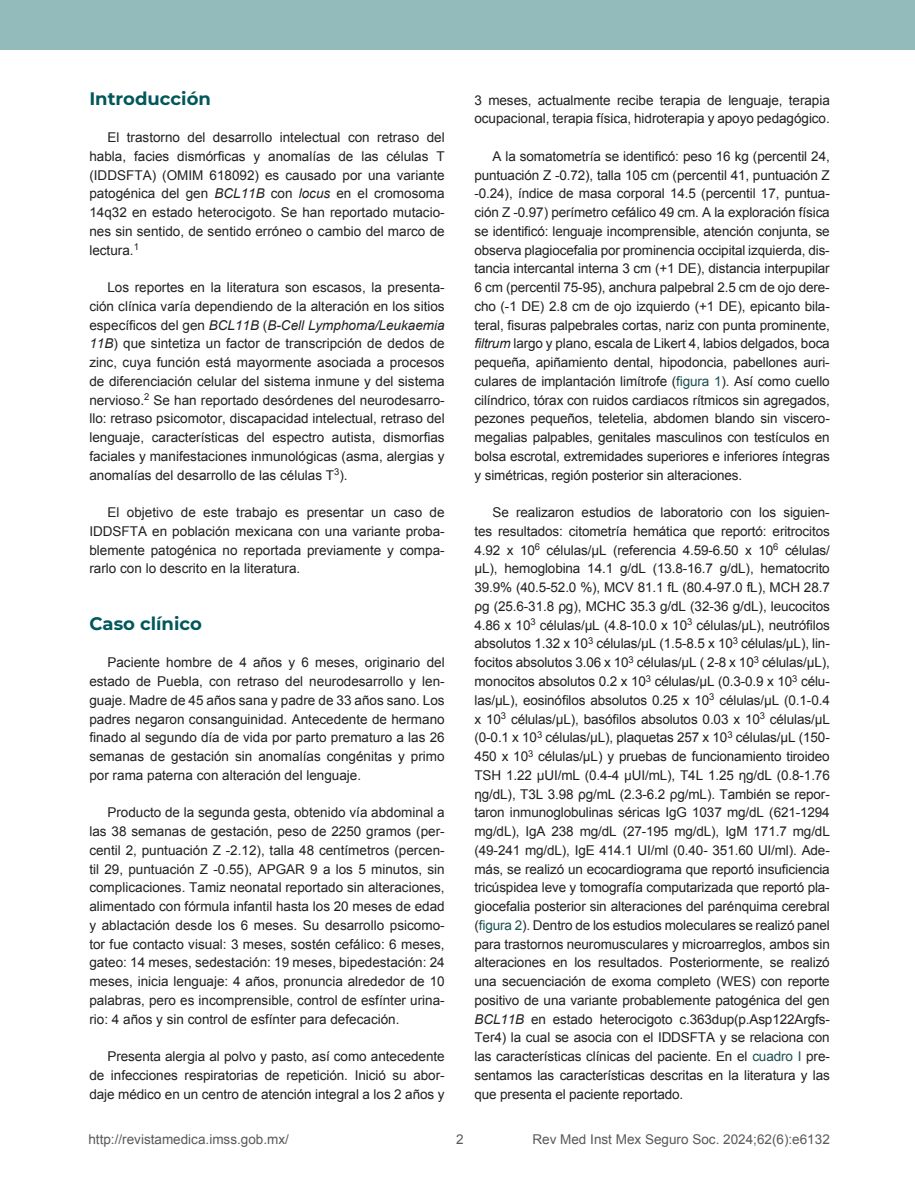
<style>
.page{position:relative;width:915px;height:1191px;background:#fff}
.page>*{position:absolute;margin:0;border:0;box-sizing:border-box;transform-origin:0 0}
.t1{font:700 18px "Montserrat";color:#01585b}
.t2{font:13.5px/18.8px "Arial";letter-spacing:-.005em;color:#231f20;text-align:justify}
.t3{font:13.5px "Arial";color:#58595b}
.s1{font-style:italic}
.s2{color:#1c4f4f}
</style>
<div class="page">
<div style="left:0;top:0;width:914px;height:50px;background:#93bbbb"></div>
<h1 class="t1" style="left:89px;top:85px;width:123px">Introducción</h1>
<p class="t2" style="left:89px;top:128px;width:357px;text-indent:18px">El trastorno del desarrollo intelectual con retraso del habla, facies dismórficas y anomalías de las células T (IDDSFTA) (OMIM 618092) es causado por una variante patogénica del gen <span class="s1">BCL11B</span> con <span class="s1">locus</span> en el cromosoma 14q32 en estado heterocigoto. Se han reportado mutacio&shy;nes sin sentido, de sentido erróneo o cambio del marco de lectura.<sup>1</sup></p>
<p class="t2" style="left:89px;top:278px;width:357px;text-indent:18px">Los reportes en la literatura son escasos, la presenta&shy;ción clínica varía dependiendo de la alteración en los sitios específicos del gen <span class="s1">BCL11B</span> (<span class="s1">B-Cell Lymphoma/Leukaemia 11B</span>) que sintetiza un factor de transcripción de dedos de zinc, cuya función está mayormente asociada a procesos de diferenciación celular del sistema inmune y del sistema nervioso.<sup>2</sup> Se han reportado desórdenes del neurodesarro&shy;llo: retraso psicomotor, discapacidad intelectual, retraso del lenguaje, características del espectro autista, dismorfias faciales y manifestaciones inmunológicas (asma, alergias y anomalías del desarrollo de las células T<sup>3</sup>).</p>
<p class="t2" style="left:89px;top:503px;width:357px;text-indent:18px">El objetivo de este trabajo es presentar un caso de IDDSFTA en población mexicana con una variante proba&shy;blemente patogénica no reportada previamente y compa&shy;rarlo con lo descrito en la literatura.</p>
<h1 class="t1" style="left:89px;top:610px;width:114px">Caso clínico</h1>
<p class="t2" style="left:89px;top:653px;width:357px;text-indent:18px">Paciente hombre de 4 años y 6 meses, originario del estado de Puebla, con retraso del neurodesarrollo y len&shy;guaje. Madre de 45 años sana y padre de 33 años sano. Los padres negaron consanguinidad. Antecedente de hermano finado al segundo día de vida por parto prematuro a las 26 semanas de gestación sin anomalías congénitas y primo por rama paterna con alteración del lenguaje.</p>
<p class="t2" style="left:89px;top:803px;width:357px;text-indent:18px">Producto de la segunda gesta, obtenido vía abdominal a las 38 semanas de gestación, peso de 2250 gramos (per&shy;centil 2, puntuación Z -2.12), talla 48 centímetros (percen&shy;til 29, puntuación Z -0.55), APGAR 9 a los 5 minutos, sin complicaciones. Tamiz neonatal reportado sin alteraciones, alimentado con fórmula infantil hasta los 20 meses de edad y ablactación desde los 6 meses. Su desarrollo psicomo&shy;tor fue contacto visual: 3 meses, sostén cefálico: 6 meses, gateo: 14 meses, sedestación: 19 meses, bipedestación: 24 meses, inicia lenguaje: 4 años, pronuncia alrededor de 10 palabras, pero es incomprensible, control de esfínter urina&shy;rio: 4 años y sin control de esfínter para defecación.</p>
<p class="t2" style="left:89px;top:1047px;width:356px;text-indent:18px">Presenta alergia al polvo y pasto, así como antecedente de infecciones respiratorias de repetición. Inició su abor&shy;daje médico en un centro de atención integral a los 2 años y</p>
<p class="t2" style="left:474px;top:91px;width:357px">3 meses, actualmente recibe terapia de lenguaje, terapia ocupacional, terapia física, hidroterapia y apoyo pedagógico.</p>
<p class="t2" style="left:474px;top:147px;width:356px;text-indent:18px">A la somatometría se identificó: peso 16 kg (percentil 24, puntuación Z -0.72), talla 105 cm (percentil 41, puntuación Z -0.24), índice de masa corporal 14.5 (percentil 17, puntua&shy;ción Z -0.97) perímetro cefálico 49 cm. A la exploración física se identificó: lenguaje incomprensible, atención conjunta, se observa plagiocefalia por prominencia occipital izquierda, dis&shy;tancia intercantal interna 3 cm (+1 DE), distancia interpupilar 6 cm (percentil 75-95), anchura palpebral 2.5 cm de ojo dere&shy;cho (-1 DE) 2.8 cm de ojo izquierdo (+1 DE), epicanto bila&shy;teral, fisuras palpebrales cortas, nariz con punta prominente, <span class="s1">filtrum</span> largo y plano, escala de Likert 4, labios delgados, boca pequeña, apiñamiento dental, hipodoncia, pabellones auri&shy;culares de implantación limítrofe (<span class="s2">figura 1</span>). Así como cuello cilíndrico, tórax con ruidos cardiacos rítmicos sin agregados, pezones pequeños, teletelia, abdomen blando sin viscero&shy;megalias palpables, genitales masculinos con testículos en bolsa escrotal, extremidades superiores e inferiores íntegras y simétricas, región posterior sin alteraciones.</p>
<p class="t2" style="left:474px;top:503px;width:357px;text-indent:18px">Se realizaron estudios de laboratorio con los siguien&shy;tes resultados: citometría hemática que reportó: eritrocitos 4.92 x 10<sup>6</sup> células/µL (referencia 4.59-6.50 x 10<sup>6</sup> células/ µL), hemoglobina 14.1 g/dL (13.8-16.7 g/dL), hematocrito 39.9% (40.5-52.0 %), MCV 81.1 fL (80.4-97.0 fL), MCH 28.7 ρg (25.6-31.8 ρg), MCHC 35.3 g/dL (32-36 g/dL), leucocitos 4.86 x 10<sup>3</sup> células/µL (4.8-10.0 x 10<sup>3</sup> células/µL), neutrófilos absolutos 1.32 x 10<sup>3</sup> células/µL (1.5-8.5 x 10<sup>3</sup> células/µL), lin&shy;focitos absolutos 3.06 x 10<sup>3</sup> células/µL ( 2-8 x 10<sup>3</sup> células/µL), monocitos absolutos 0.2 x 10<sup>3</sup> células/µL (0.3-0.9 x 10<sup>3</sup> célu&shy;las/µL), eosinófilos absolutos 0.25 x 10<sup>3</sup> células/µL (0.1-0.4 x 10<sup>3</sup> células/µL), basófilos absolutos 0.03 x 10<sup>3</sup> células/µL (0-0.1 x 10<sup>3</sup> células/µL), plaquetas 257 x 10<sup>3</sup> células/µL (150- 450 x 10<sup>3</sup> células/µL) y pruebas de funcionamiento tiroideo TSH 1.22 µUI/mL (0.4-4 µUI/mL), T4L 1.25 ηg/dL (0.8-1.76 ηg/dL), T3L 3.98 ρg/mL (2.3-6.2 ρg/mL). También se repor&shy;taron inmunoglobulinas séricas IgG 1037 mg/dL (621-1294 mg/dL), IgA 238 mg/dL (27-195 mg/dL), IgM 171.7 mg/dL (49-241 mg/dL), IgE 414.1 UI/ml (0.40- 351.60 UI/ml). Ade&shy;más, se realizó un ecocardiograma que reportó insuficiencia tricúspidea leve y tomografía computarizada que reportó pla&shy;giocefalia posterior sin alteraciones del parénquima cerebral (<span class="s2">figura 2</span>). Dentro de los estudios moleculares se realizó panel para trastornos neuromusculares y microarreglos, ambos sin alteraciones en los resultados. Posteriormente, se realizó una secuenciación de exoma completo (WES) con reporte positivo de una variante probablemente patogénica del gen <span class="s1">BCL11B</span> en estado heterocigoto c.363dup(p.Asp122Argfs-Ter4) la cual se asocia con el IDDSFTA y se relaciona con las características clínicas del paciente. En el <span class="s2">cuadro I</span> pre&shy;sentamos las características descritas en la literatura y las que presenta el paciente reportado.</p>
<p class="t3" style="left:88px;top:1130px;width:202px">http://revistamedica.imss.gob.mx/</p>
<p class="t3" style="left:456px;top:1130px;width:9px">2</p>
<p class="t3" style="left:532px;top:1130px;width:299px">Rev Med Inst Mex Seguro Soc. 2024;62(6):e6132</p>
</div>
